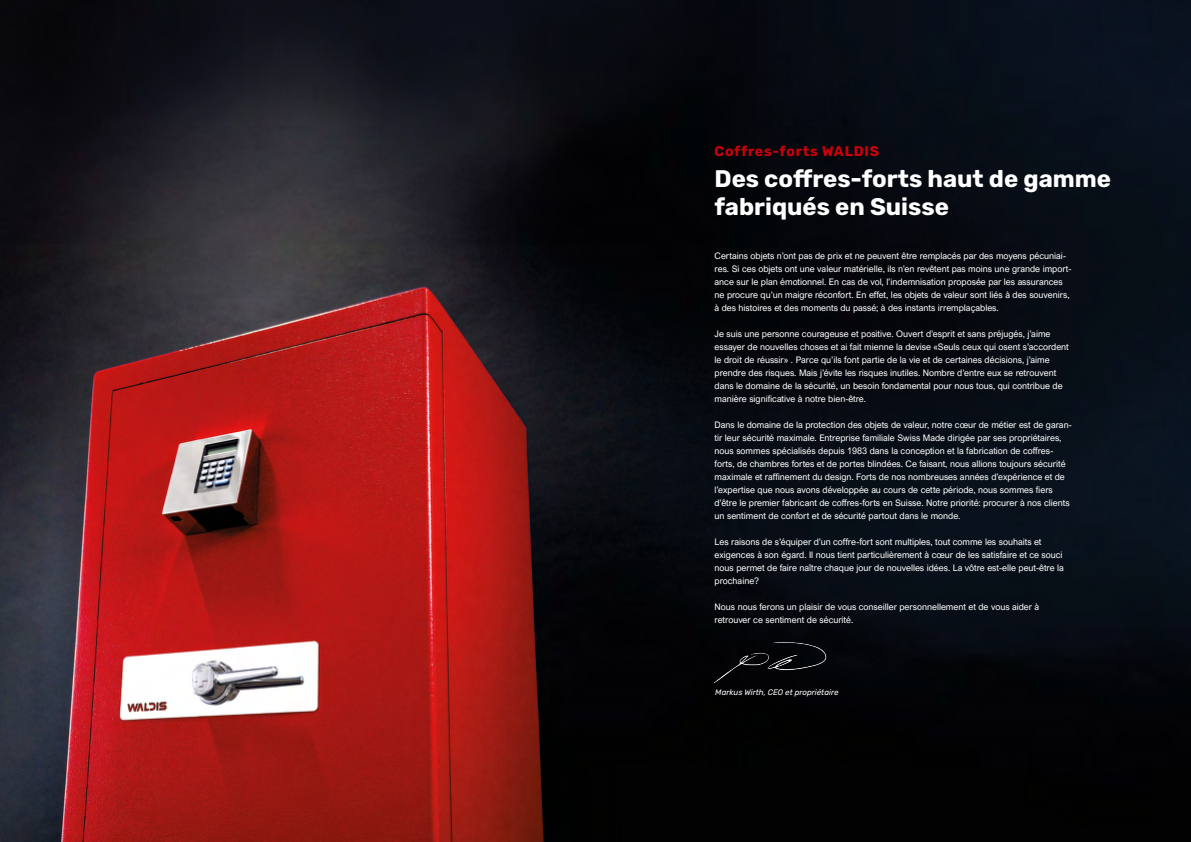
<style>
.page{position:relative;width:1191px;height:842px;background:#fff}
.page>*{position:absolute;margin:0;border:0;box-sizing:border-box;transform-origin:0 0}
.t1{font:700 24px/28.8px "Rubik";color:#fff}
.t2{font:700 14px "Rubik";letter-spacing:.05em;color:#cd000a}
.t3{font:9px/13px "Arial Nova";color:#fff}
.t4{font:italic 8px "Rubik";color:#fff}
</style>
<div class="page">
<img style="left:0;top:0;width:1191px;height:842px">
<img style="left:714px;top:639px;width:114px;height:48px">
<h2 class="t2" style="left:714px;top:143px;width:166px">Coffres-forts WALDIS</h2>
<h1 class="t1" style="left:714px;top:164px;width:398px">Des coffres-forts haut de gamme fabriqués en Suisse</h1>
<p class="t3" style="left:714px;top:250px;width:358px">Certains objets n’ont pas de prix et ne peuvent être remplacés par des moyens pécuniai&shy;res. Si ces objets ont une valeur matérielle, ils n’en revêtent pas moins une grande import&shy;ance sur le plan émotionnel. En cas de vol, l’indemnisation proposée par les assurances ne procure qu’un maigre réconfort. En effet, les objets de valeur sont liés à des souvenirs, à des histoires et des moments du passé; à des instants irremplaçables.</p>
<p class="t3" style="left:714px;top:328px;width:356px">Je suis une personne courageuse et positive. Ouvert d’esprit et sans préjugés, j’aime essayer de nouvelles choses et ai fait mienne la devise «Seuls ceux qui osent s’accordent le droit de réussir» . Parce qu’ils font partie de la vie et de certaines décisions, j’aime prendre des risques. Mais j’évite les risques inutiles. Nombre d’entre eux se retrouvent dans le domaine de la sécurité, un besoin fondamental pour nous tous, qui contribue de manière significative à notre bien-être.</p>
<p class="t3" style="left:714px;top:419px;width:358px">Dans le domaine de la protection des objets de valeur, notre cœur de métier est de garan&shy;tir leur sécurité maximale. Entreprise familiale Swiss Made dirigée par ses propriétaires, nous sommes spécialisés depuis 1983 dans la conception et la fabrication de coffres&shy;forts, de chambres fortes et de portes blindées. Ce faisant, nous allions toujours sécurité maximale et raffinement du design. Forts de nos nombreuses années d’expérience et de l’expertise que nous avons développée au cours de cette période, nous sommes fiers d’être le premier fabricant de coffres-forts en Suisse. Notre priorité: procurer à nos clients un sentiment de confort et de sécurité partout dans le monde.</p>
<p class="t3" style="left:714px;top:536px;width:351px">Les raisons de s’équiper d’un coffre-fort sont multiples, tout comme les souhaits et exigences à son égard. Il nous tient particulièrement à cœur de les satisfaire et ce souci nous permet de faire naître chaque jour de nouvelles idées. La vôtre est-elle peut-être la prochaine?</p>
<p class="t3" style="left:714px;top:601px;width:326px">Nous nous ferons un plaisir de vous conseiller personnellement et de vous aider à retrouver ce sentiment de sécurité.</p>
<p class="t4" style="left:715px;top:688px;width:125px">Markus Wirth, CEO et propriétaire</p>
</div>
